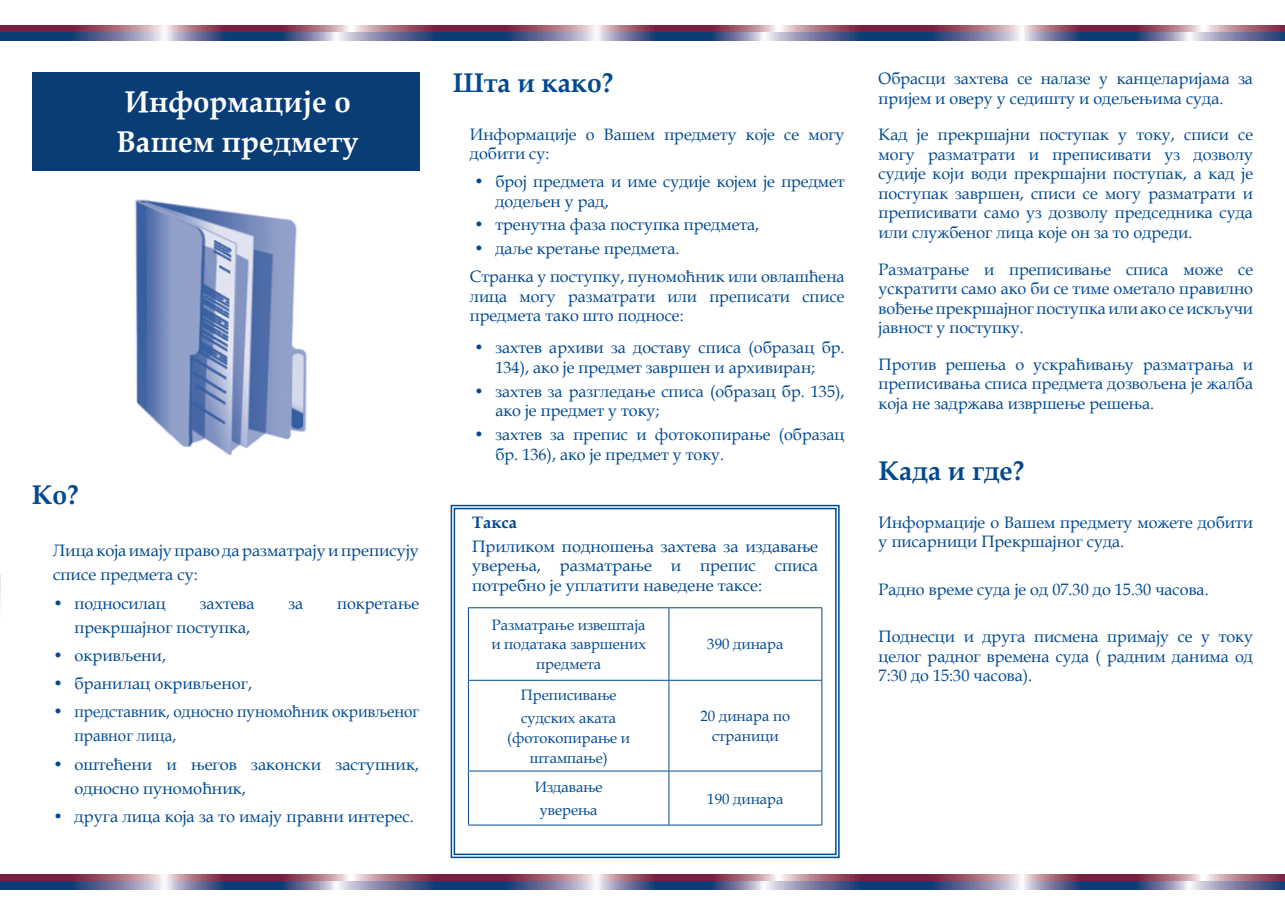
<style>
.page{position:relative;width:1285px;height:915px;background:#fff}
.page>*{position:absolute;margin:0;border:0;box-sizing:border-box;transform-origin:0 0}
.t1{font:700 30px "Book Antiqua";color:#fff}
.t2{font:700 27px "Book Antiqua";color:#014990}
.t3{font:16.5px/19.5px "Book Antiqua";color:#014990}
.t4{font:700 16.5px "Book Antiqua";color:#014990}
.t5{font:15px/19.5px "Book Antiqua";color:#014990;text-align:center}
</style>
<div class="page">
<svg style="left:0;top:574px;width:1px;height:35px"></svg>
<svg style="left:861px;top:26px;width:423px;height:7px;background:#976279"></svg>
<svg style="left:861px;top:874px;width:423px;height:7px;background:#a06074"></svg>
<svg style="left:436px;top:26px;width:425px;height:7px;background:#976279"></svg>
<svg style="left:436px;top:874px;width:425px;height:7px;background:#a05f74"></svg>
<svg style="left:0;top:26px;width:436px;height:7px;background:#976279"></svg>
<svg style="left:0;top:874px;width:436px;height:7px;background:#a05f74"></svg>
<svg style="left:861px;top:33px;width:423px;height:8px;background:#5e719a"></svg>
<svg style="left:861px;top:881px;width:423px;height:8px;background:#5e719a"></svg>
<svg style="left:436px;top:33px;width:425px;height:8px;background:#5d719a"></svg>
<svg style="left:436px;top:881px;width:425px;height:8px;background:#5d719a"></svg>
<svg style="left:0;top:33px;width:436px;height:8px;background:#5d709a"></svg>
<svg style="left:0;top:881px;width:436px;height:8px;background:#5d709a"></svg>
<div style="left:32px;top:72px;width:387px;height:98px;background:#0a3d75"></div>
<svg style="left:450px;top:504px;width:390px;height:354px"></svg>
<div style="left:453px;top:507px;width:383px;height:347px;border:1px solid #014990"></div>
<hr style="left:468px;top:607px;width:200px;height:1px;background:#014990">
<hr style="left:468px;top:608px;width:1px;height:71px;background:#014990">
<hr style="left:668px;top:607px;width:154px;height:1px;background:#014990">
<hr style="left:668px;top:608px;width:1px;height:71px;background:#014990">
<hr style="left:821px;top:608px;width:1px;height:71px;background:#014990">
<hr style="left:468px;top:679px;width:200px;height:1px;background:#014990">
<hr style="left:468px;top:680px;width:1px;height:90px;background:#014990">
<hr style="left:668px;top:679px;width:154px;height:1px;background:#014990">
<hr style="left:668px;top:680px;width:1px;height:90px;background:#014990">
<hr style="left:821px;top:680px;width:1px;height:90px;background:#014990">
<hr style="left:468px;top:770px;width:200px;height:1px;background:#014990">
<hr style="left:468px;top:771px;width:1px;height:53px;background:#014990">
<hr style="left:668px;top:770px;width:154px;height:1px;background:#014990">
<hr style="left:668px;top:771px;width:1px;height:53px;background:#014990">
<hr style="left:821px;top:771px;width:1px;height:53px;background:#014990">
<hr style="left:468px;top:824px;width:200px;height:1px;background:#014990">
<hr style="left:668px;top:824px;width:154px;height:1px;background:#014990">
<img style="left:135px;top:199px;width:172px;height:257px">
<p class="t1" style="left:124px;top:81px;width:228px">Информације о</p>
<p class="t1" style="left:116px;top:121px;width:244px">Вашем предмету</p>
<p class="t2" style="left:32px;top:476px;width:49px">Ко?</p>
<p class="t3" style="left:53px;top:538px;width:367px;line-height:24px">Лица која имају право да разматрају и преписују списе предмета су:</p>
<p class="t3" style="left:53px;top:592px;width:114px">• подносилац</p>
<p class="t3" style="left:200px;top:592px;width:56px">захтева</p>
<p class="t3" style="left:288px;top:592px;width:16px">за</p>
<p class="t3" style="left:337px;top:592px;width:83px">покретање</p>
<p class="t3" style="left:74px;top:616px;width:177px">прекршајног поступка,</p>
<p class="t3" style="left:53px;top:645px;width:114px">• окривљени,</p>
<p class="t3" style="left:53px;top:673px;width:200px">• бранилац окривљеног,</p>
<p class="t3" style="left:74px;top:699px;width:346px;line-height:24px;text-indent:-21px">• представник, односно пуномоћник окривљеног правног лица,</p>
<p class="t3" style="left:74px;top:751px;width:346px;line-height:24px;text-indent:-21px">• оштећени и његов законски заступник, односно пуномоћник,</p>
<p class="t3" style="left:53px;top:806px;width:362px">• друга лица која за то имају правни интерес.</p>
<p class="t2" style="left:453px;top:64px;width:162px">Шта и како?</p>
<p class="t3" style="left:470px;top:124px;width:376px">Информације о Вашем предмету које се могу добити су:</p>
<p class="t3" style="left:495px;top:171px;width:350px;text-indent:-21px">• број предмета и име судије којем је предмет додељен у рад,</p>
<p class="t3" style="left:474px;top:214px;width:286px">• тренутна фаза поступка предмета,</p>
<p class="t3" style="left:474px;top:238px;width:207px">• даље кретање предмета.</p>
<p class="t3" style="left:470px;top:266px;width:376px;text-align:justify">Странка у поступку, пуномоћник или овлашћена лица могу разматрати или преписати списе предмета тако што подносе:</p>
<p class="t3" style="left:474px;top:337px;width:372px;text-align:center">• захтев архиви за доставу списа (образац бр.<br>134), ако је предмет завршен и архивиран;</p>
<p class="t3" style="left:495px;top:381px;width:350px;text-indent:-21px">• захтев за разгледање списа (образац бр. 135), ако је предмет у току;</p>
<p class="t3" style="left:495px;top:424px;width:350px;text-indent:-21px">• захтев за препис и фотокопирање (образац бр. 136), ако је предмет у току.</p>
<p class="t4" style="left:472px;top:510px;width:46px">Такса</p>
<p class="t3" style="left:472px;top:535px;width:347px;text-align:justify">Приликом подношења захтева за издавање уверења, разматрање и препис списа потребно је уплатити наведене таксе:</p>
<p class="t5" style="left:491px;top:614px;width:156px">Разматрање извештаја и података завршених предмета</p>
<p class="t5" style="left:707px;top:634px;width:78px">390 динара</p>
<p class="t5" style="left:520px;top:684px;width:97px">Преписивање</p>
<p class="t5" style="left:507px;top:708px;width:124px">судских аката (фотокопирање и штампање)</p>
<p class="t5" style="left:700px;top:706px;width:91px">20 динара по страници</p>
<p class="t5" style="left:534px;top:776px;width:69px">Издавање</p>
<p class="t5" style="left:539px;top:799px;width:59px">уверења</p>
<p class="t5" style="left:707px;top:788px;width:78px">190 динара</p>
<p class="t3" style="left:878px;top:69px;width:376px">Обрасци захтева се налазе у канцеларијама за пријем и оверу у седишту и одељењима суда.</p>
<p class="t3" style="left:878px;top:125px;width:376px;text-align:justify">Кад је прекршајни поступак у току, списи се могу разматрати и преписивати уз дозволу судије који води прекршајни поступак, а кад је поступак завршен, списи се могу разматрати и преписивати само уз дозволу председника суда или службеног лица које он за то одреди.</p>
<p class="t3" style="left:878px;top:259px;width:376px;text-align:justify">Разматрање и преписивање списа може се ускратити само ако би се тиме ометало правилно вођење прекршајног поступка или ако се искључи јавност у поступку.</p>
<p class="t3" style="left:878px;top:354px;width:376px;text-align:justify">Против решења о ускраћивању разматрања и преписивања списа предмета дозвољена је жалба која не задржава извршење решења.</p>
<p class="t2" style="left:878px;top:452px;width:147px">Када и где?</p>
<p class="t3" style="left:878px;top:511px;width:376px">Информације о Вашем предмету можете добити у писарници Прекршајног суда.</p>
<p class="t3" style="left:878px;top:578px;width:331px">Радно време суда је од 07.30 до 15.30 часова.</p>
<p class="t3" style="left:878px;top:626px;width:376px;text-align:justify">Поднесци и друга писмена примају се у току целог радног времена суда ( радним данима од 7:30 до 15:30 часова).</p>
</div>
